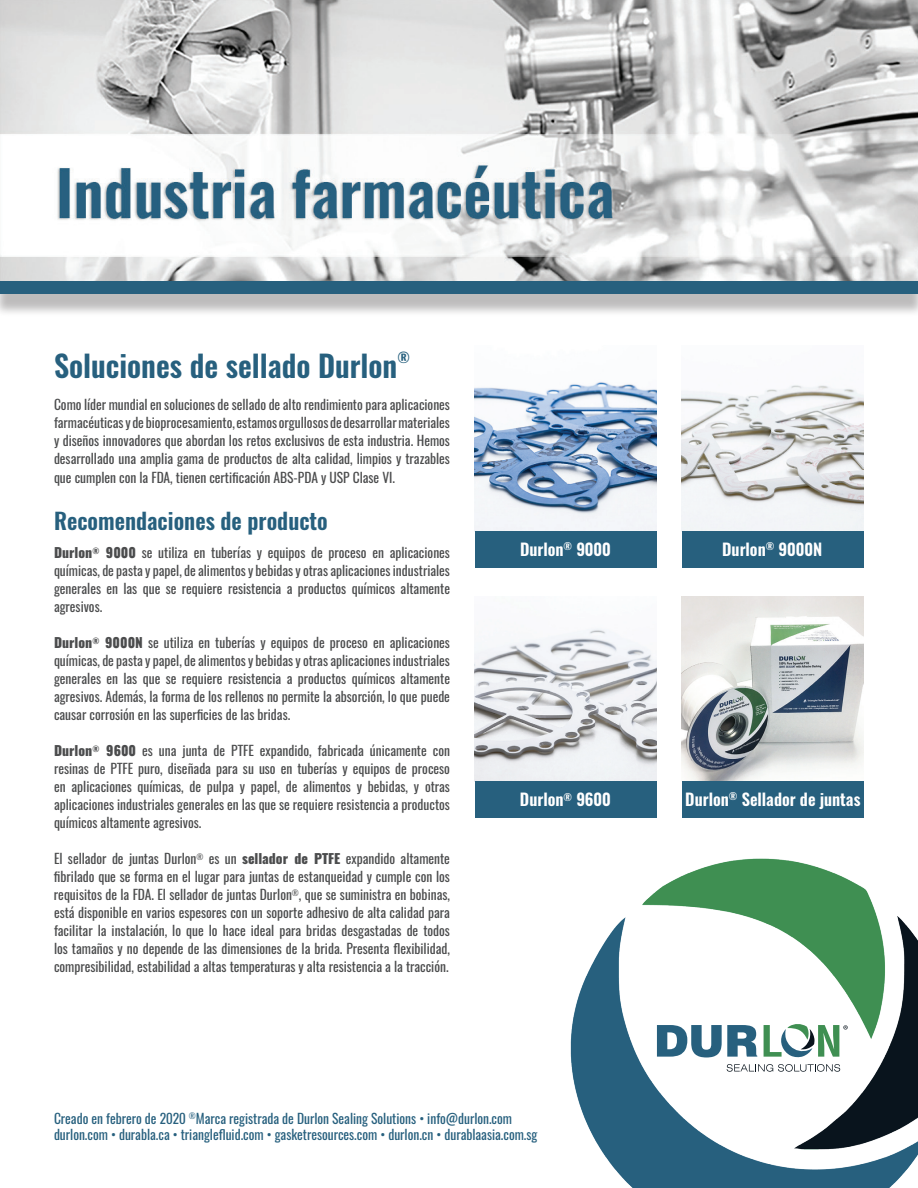
<style>
.page{position:relative;width:918px;height:1188px;background:#fff}
.page>*{position:absolute;margin:0;border:0;box-sizing:border-box;transform-origin:0 0}
.t1{font:600 30px "Oswald";color:#27607e}
.t2{font:600 22.5px "Oswald";color:#27607e}
.t3{font:600 16.5px "Oswald";color:#fff}
.t4{font:600 13.95px "Oswald";color:#27607e}
.t5{font:13.5px/18px "Oswald";color:#4b4c4d;text-align:justify}
.t6{font:13.5px/16.5px "Oswald";color:#27607e}
.s1{font-weight:800}
</style>
<div class="page">
<div style="left:0;top:7px;width:918px;height:310px;background:#231f20;opacity:.3"></div>
<div style="left:0;top:0;width:918px;height:294px;background:#27607e"></div>
<img style="left:570px;top:858px;width:348px;height:330px">
<svg style="left:657px;top:1025px;width:100px;height:32px"></svg>
<svg style="left:727px;top:1064px;width:113px;height:8px"></svg>
<svg style="left:764px;top:1024px;width:84px;height:34px"></svg>
<img style="left:0;top:0;width:918px;height:281px">
<img style="left:681px;top:385px;width:183px;height:146px">
<img style="left:681px;top:596px;width:183px;height:185px">
<div style="left:682px;top:531px;width:182px;height:37px;background:#27607e"></div>
<div style="left:682px;top:781px;width:182px;height:37px;background:#27607e"></div>
<img style="left:475px;top:382px;width:182px;height:149px">
<img style="left:475px;top:628px;width:182px;height:153px">
<div style="left:475px;top:531px;width:182px;height:37px;background:#27607e"></div>
<div style="left:475px;top:781px;width:182px;height:37px;background:#27607e"></div>
<h1 class="t1" style="left:54px;top:345px;width:345px">Soluciones de sellado Durlon</h1>
<p class="t4" style="left:397px;top:347px;width:14px">®</p>
<p class="t5" style="left:54px;top:396px;width:398px">Como líder mundial en soluciones de sellado de alto rendimiento para aplicaciones farmacéuticas y de bioprocesamiento, estamos orgullosos de desarrollar materiales y diseños innovadores que abordan los retos exclusivos de esta industria. Hemos desarrollado una amplia gama de productos de alta calidad, limpios y trazables</p>
<p class="t5" style="left:54px;top:469px;width:343px">que cumplen con la FDA, tienen certificación ABS-PDA y USP Clase VI.</p>
<h2 class="t2" style="left:54px;top:505px;width:275px">Recomendaciones de producto</h2>
<p class="t5" style="left:54px;top:544px;width:398px"><span class="s1">Durlon</span><sup>®</sup> <span class="s1">9000</span> se utiliza en tuberías y equipos de proceso en aplicaciones químicas, de pasta y papel, de alimentos y bebidas y otras aplicaciones industriales generales en las que se requiere resistencia a productos químicos altamente agresivos.</p>
<p class="t5" style="left:54px;top:634px;width:398px"><span class="s1">Durlon</span><sup>®</sup> <span class="s1">9000N</span> se utiliza en tuberías y equipos de proceso en aplicaciones químicas, de pasta y papel, de alimentos y bebidas y otras aplicaciones industriales generales en las que se requiere resistencia a productos químicos altamente agresivos. Además, la forma de los rellenos no permite la absorción, lo que puede causar corrosión en las superficies de las bridas.</p>
<p class="t5" style="left:54px;top:742px;width:398px"><span class="s1">Durlon</span><sup>®</sup> <span class="s1">9600</span> es una junta de PTFE expandido, fabricada únicamente con resinas de PTFE puro, diseñada para su uso en tuberías y equipos de proceso en aplicaciones químicas, de pulpa y papel, de alimentos y bebidas, y otras aplicaciones industriales generales en las que se requiere resistencia a productos químicos altamente agresivos.</p>
<p class="t5" style="left:54px;top:850px;width:398px">El sellador de juntas Durlon<sup>®</sup> es un <span class="s1">sellador de PTFE</span> expandido altamente fibrilado que se forma en el lugar para juntas de estanqueidad y cumple con los requisitos de la FDA. El sellador de juntas Durlon<sup>®</sup>, que se suministra en bobinas, está disponible en varios espesores con un soporte adhesivo de alta calidad para facilitar la instalación, lo que lo hace ideal para bridas desgastadas de todos los tamaños y no depende de las dimensiones de la brida. Presenta flexibilidad, compresibilidad, estabilidad a altas temperaturas y alta resistencia a la tracción.</p>
<p class="t3" style="left:520px;top:538px;width:92px">Durlon<sup>®</sup> 9000</p>
<p class="t3" style="left:520px;top:788px;width:92px">Durlon<sup>®</sup> 9600</p>
<p class="t6" style="left:54px;top:1110px;width:485px">Creado en febrero de 2020 <sup>®</sup>Marca registrada de Durlon Sealing Solutions • info@durlon.com durlon.com • durabla.ca • trianglefluid.com • gasketresources.com • durlon.cn • durablaasia.com.sg</p>
<p class="t3" style="left:722px;top:538px;width:101px">Durlon<sup>®</sup> 9000N</p>
<p class="t3" style="left:685px;top:788px;width:177px">Durlon<sup>®</sup> Sellador de juntas</p>
</div>
